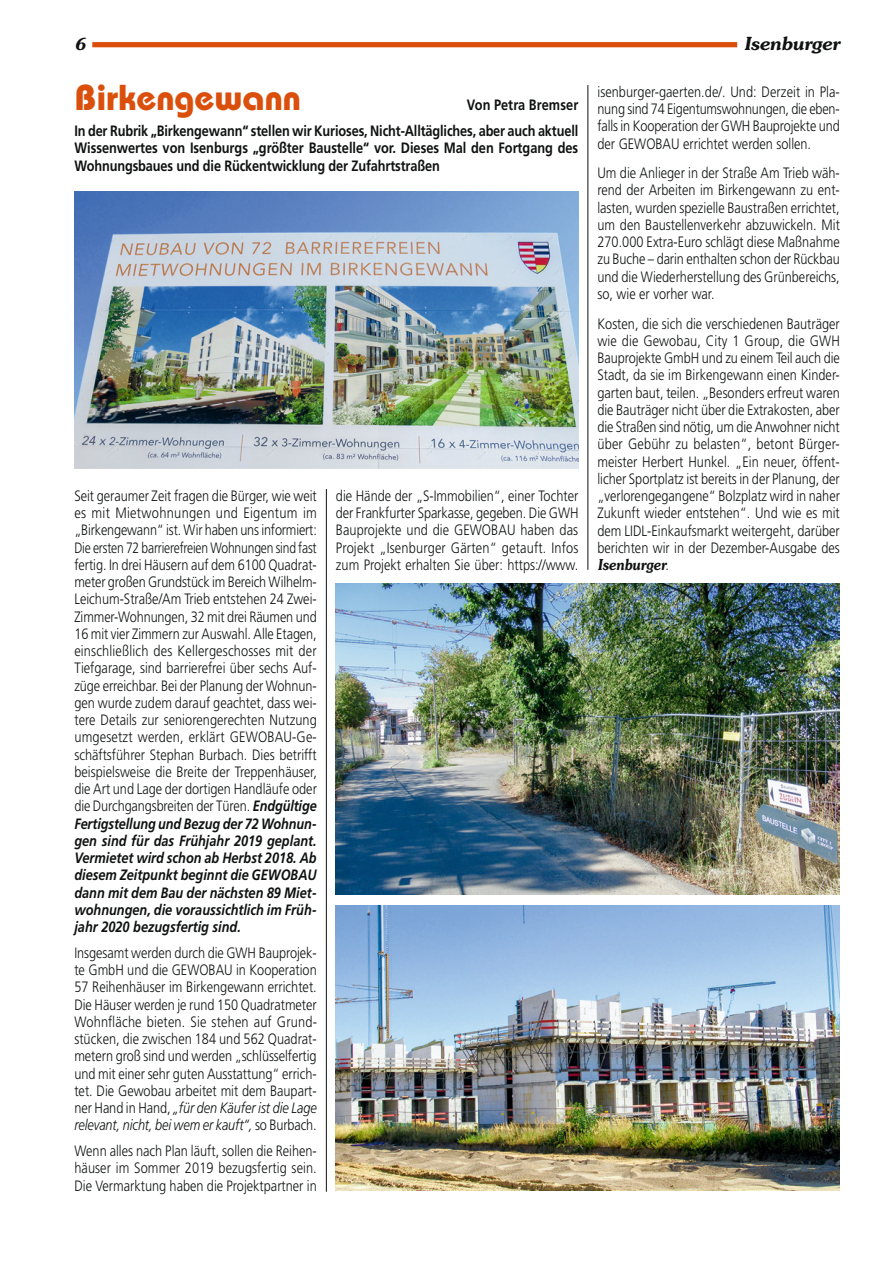
<style>
.page{position:relative;width:893px;height:1263px;background:#fff}
.page>*{position:absolute;margin:0;border:0;box-sizing:border-box;transform-origin:0 0}
.Headline{font:700 36px "Bauhaus Std";color:#db4f0d}
.t1{font:italic 600 18px "Souvenir";letter-spacing:-.025em;color:#101212}
.t2{font:italic 600 16.5px "Souvenir";color:#101212}
.Grundtext{font:300 15px/17.2px "Frutiger";color:#101212;text-align:justify;scale:.85 1}
.Grundtext-2{font:700 15px/17.2px "Frutiger LT Std";letter-spacing:-.01em;color:#101212;text-align:justify;scale:.85 1}
.Headline-2{font:700 15px "Frutiger LT Std";letter-spacing:.005em;color:#101212;scale:.85 1}
.s1{font-family:"Souvenir";font-weight:600;font-style:italic}
.s2{font-family:"Frutiger LT Std";font-weight:700;font-style:italic}
.s3{font-family:"Frutiger LT Std";font-style:italic}
</style>
<div class="page">
<div style="left:92px;top:42px;width:645px;height:5px;background:#db4f0d"></div>
<hr style="left:326px;top:489px;width:1px;height:703px;background:#101212">
<hr style="left:587px;top:85px;width:1px;height:485px;background:#101212">
<img style="left:74px;top:191px;width:504px;height:278px">
<img style="left:336px;top:906px;width:504px;height:285px">
<img style="left:336px;top:584px;width:504px;height:310px">
<p class="t2" style="left:74px;top:34px;width:13px">6</p>
<p class="t1" style="left:744px;top:33px;width:97px">Isenburger</p>
<p class="Headline" style="left:74px;top:75px;width:228px">Birkengewann</p>
<p class="Grundtext" style="left:597px;top:83px;width:287px">isenburger-gaerten.de/. Und: Derzeit in Pla&shy;nung sind 74 Eigentumswohnungen, die eben&shy;falls in Kooperation der GWH Bauprojekte und der GEWOBAU errichtet werden sollen.</p>
<p class="Grundtext" style="left:597px;top:164px;width:287px">Um die Anlieger in der Straße Am Trieb wäh&shy;rend der Arbeiten im Birkengewann zu ent&shy;lasten, wurden spezielle Baustraßen errichtet, um den Baustellenverkehr abzuwickeln. Mit 270.000 Extra-Euro schlägt diese Maßnahme zu Buche – darin enthalten schon der Rückbau und die Wiederherstellung des Grünbereichs, so, wie er vorher war.</p>
<p class="Grundtext" style="left:597px;top:315px;width:287px">Kosten, die sich die verschiedenen Bauträger wie die Gewobau, City 1 Group, die GWH Bauprojekte GmbH und zu einem Teil auch die Stadt, da sie im Birkengewann einen Kinder&shy;garten baut, teilen. „Besonders erfreut waren die Bauträger nicht über die Extrakosten, aber die Straßen sind nötig, um die Anwohner nicht über Gebühr zu belasten“, betont Bürger&shy;meister Herbert Hunkel. „Ein neuer, öffent&shy;licher Sportplatz ist bereits in der Planung, der „verlorengegangene“ Bolzplatz wird in naher Zukunft wieder entstehen“. Und wie es mit dem LIDL-Einkaufsmarkt weitergeht, darüber berichten wir in der Dezember-Ausgabe des <span class="s1">Isenburger</span>.</p>
<p class="Headline-2" style="left:467px;top:96px;width:133px">Von Petra Bremser</p>
<p class="Grundtext-2" style="left:74px;top:122px;width:594px">In der Rubrik „Birkengewann“ stellen wir Kurioses, Nicht-Alltägliches, aber auch aktuell Wissenwertes von Isenburgs „größter Baustelle“ vor. Dieses Mal den Fortgang des Wohnungsbaues und die Rückentwicklung der Zufahrtstraßen</p>
<p class="Grundtext" style="left:74px;top:487px;width:287px">Seit geraumer Zeit fragen die Bürger, wie weit es mit Mietwohnungen und Eigentum im „Birkengewann“ ist. Wir haben uns informiert:<br>Die ersten 72 barrierefreien Wohnungen sind fast fertig. In drei Häusern auf dem 6100 Quadrat&shy;meter großen Grundstück im Bereich Wilhelm-Leichum-Straße/Am Trieb entstehen 24 Zwei-Zimmer-Wohnungen, 32 mit drei Räumen und 16 mit vier Zimmern zur Auswahl. Alle Etagen, einschließlich des Kellergeschosses mit der Tiefgarage, sind barrierefrei über sechs Auf&shy;züge erreichbar. Bei der Planung der Wohnun&shy;gen wurde zudem darauf geachtet, dass wei&shy;tere Details zur seniorengerechten Nutzung umgesetzt werden, erklärt GEWOBAU-Ge&shy;schäftsführer Stephan Burbach. Dies betrifft beispielsweise die Breite der Treppenhäuser, die Art und Lage der dortigen Handläufe oder die Durchgangsbreiten der Türen. <span class="s2">Endgültige Fertigstellung und Bezug der 72 Wohnun&shy;gen sind für das Frühjahr 2019 geplant.<br>Vermietet wird schon ab Herbst 2018. Ab diesem Zeitpunkt beginnt die GEWOBAU dann mit dem Bau der nächsten 89 Miet&shy;wohnungen, die voraussichtlich im Früh&shy;jahr 2020 bezugsfertig sind.</span></p>
<p class="Grundtext" style="left:74px;top:944px;width:287px">Insgesamt werden durch die GWH Bauprojek&shy;te GmbH und die GEWOBAU in Kooperation 57 Reihenhäuser im Birkengewann errichtet.<br>Die Häuser werden je rund 150 Quadratmeter Wohnfläche bieten. Sie stehen auf Grund&shy;stücken, die zwischen 184 und 562 Quadrat&shy;metern groß sind und werden „schlüsselfertig und mit einer sehr guten Ausstattung“ errich&shy;tet. Die Gewobau arbeitet mit dem Baupart&shy;ner Hand in Hand, <span class="s3">„für den Käufer ist die Lage relevant, nicht, bei wem er kauft“,</span> so Burbach.</p>
<p class="Grundtext" style="left:74px;top:1142px;width:287px">Wenn alles nach Plan läuft, sollen die Reihen&shy;häuser im Sommer 2019 bezugsfertig sein.<br>Die Vermarktung haben die Projektpartner in</p>
<p class="Grundtext" style="left:336px;top:487px;width:287px">die Hände der „S-Immobilien“, einer Tochter der Frankfurter Sparkasse, gegeben. Die GWH Bauprojekte und die GEWOBAU haben das Projekt „Isenburger Gärten“ getauft. Infos zum Projekt erhalten Sie über: https://www.</p>
</div>
